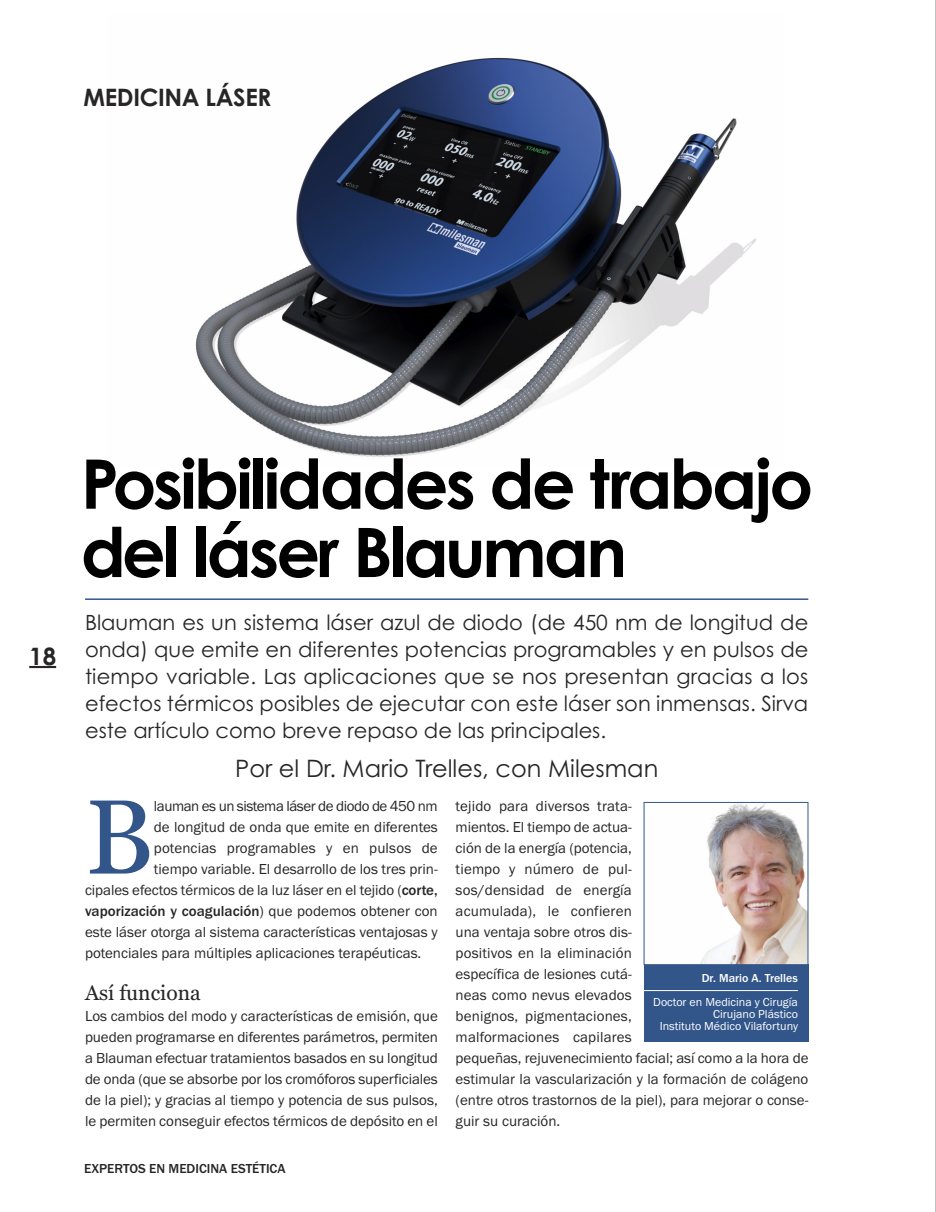
<style>
.page{position:relative;width:936px;height:1212px;background:#fff}
.page>*{position:absolute;margin:0;border:0;box-sizing:border-box;transform-origin:0 0}
.t1{font:105.3px "Georgia";color:#32568a}
.t2{font:700 68.4px/68.4px "Century Gothic";letter-spacing:-.04em;color:#000}
.t3{font:24px "Century Gothic";color:#272526}
.t4{font:700 24px "Century Gothic";letter-spacing:-.015em;color:#272526}
.t5{font:21px/27px "Century Gothic";color:#272526;text-align:justify}
.t6{font:21px "Georgia";color:#272526}
.t7{font:15px/21px "Franklin Gothic";color:#272526;text-align:justify}
.t8{font:500 15px "Franklin Gothic";color:#272526}
.t9{font:15px "Franklin Gothic";letter-spacing:-.03em;color:#272526}
.t10{font:500 13.5px "Franklin Gothic";color:#272526}
.t11{font:12px/12px "Franklin Gothic";color:#fff;text-align:right}
.t12{font:500 12px "Franklin Gothic";color:#fff}
.s1{font-weight:500}
.s2{font-weight:400}
</style>
<div class="page">
<img style="left:195px;top:57px;width:561px;height:400px">
<hr style="left:935px;top:0;width:1px;height:1212px;background:#272526">
<hr style="left:29px;top:666px;width:27px;height:2px;background:#272526">
<hr style="left:85px;top:598px;width:723px;height:2px;background:#32568a">
<div style="left:643px;top:964px;width:165px;height:77px;background:#32568a"></div>
<hr style="left:643px;top:990px;width:154px;height:1px;background:#fff">
<img style="left:700px;top:804px;width:106px;height:159px">
<div style="left:643px;top:802px;width:165px;height:163px;border:1px solid #32568a"></div>
<h3 class="t4" style="left:83px;top:84px;width:189px">MEDICINA LÁSER</h3>
<h3 class="t4" style="left:29px;top:642px;width:28px">18</h3>
<h2 class="t2" style="left:81px;top:451px;width:733px">Posibilidades de trabajo del láser Blauman</h2>
<p class="t5" style="left:85px;top:611px;width:724px">Blauman es un sistema láser azul de diodo (de 450 nm de longitud de onda) que emite en diferentes potencias programables y en pulsos de tiempo variable. Las aplicaciones que se nos presentan gracias a los efectos térmicos posibles de ejecutar con este láser son inmensas. Sirva este artículo como breve repaso de las principales.</p>
<h3 class="t3" style="left:235px;top:759px;width:424px">Por el Dr. Mario Trelles, con Milesman</h3>
<h1 class="t1" style="left:85px;top:776px;width:70px">B</h1>
<p class="t9" style="left:154px;top:800px;width:285px">lauman es un sistema láser de diodo de 450 nm</p>
<p class="t7" style="left:154px;top:817px;width:285px">de longitud de onda que emite en diferentes</p>
<p class="t7" style="left:154px;top:838px;width:285px">potencias programables y en pulsos de</p>
<p class="t7" style="left:154px;top:859px;width:285px">tiempo variable. El desarrollo de los tres prin-</p>
<p class="t7" style="left:85px;top:880px;width:354px">cipales efectos térmicos de la luz láser en el tejido (<span class="s1">corte,</span></p>
<p class="t8" style="left:85px;top:905px;width:354px">vaporización y coagulación<span class="s2">) que podemos obtener con</span></p>
<p class="t7" style="left:85px;top:922px;width:354px">este láser otorga al sistema características ventajosas y</p>
<p class="t7" style="left:85px;top:943px;width:338px">potenciales para múltiples aplicaciones terapéuticas.</p>
<h3 class="t6" style="left:85px;top:980px;width:117px">Así funciona</h3>
<p class="t7" style="left:85px;top:1006px;width:354px">Los cambios del modo y características de emisión, que pueden programarse en diferentes parámetros, permiten a Blauman efectuar tratamientos basados en su longitud de onda (que se absorbe por los cromóforos superficiales de la piel); y gracias al tiempo y potencia de sus pulsos, le permiten conseguir efectos térmicos de depósito en el</p>
<p class="t10" style="left:84px;top:1164px;width:203px">EXPERTOS EN MEDICINA ESTÉTICA</p>
<p class="t7" style="left:455px;top:796px;width:354px;text-align:left">tejido para diversos trata-<br>mientos. El tiempo de actua-<br>ción de la energía (potencia,<br>tiempo y número de pul-<br>sos/densidad de energía<br>acumulada), le confieren<br>una ventaja sobre otros dis-<br>positivos en la eliminación<br>específica de lesiones cutá-<br>neas como nevus elevados<br>benignos, pigmentaciones,<br>malformaciones capilares<br>pequeñas, rejuvenecimiento facial; así como a la hora de estimular la vascularización y la formación de colágeno (entre otros trastornos de la piel), para mejorar o conse&shy;guir su curación.</p>
<p class="t12" style="left:701px;top:974px;width:98px">Dr. Mario A. Trelles</p>
<p class="t11" style="left:653px;top:997px;width:146px">Doctor en Medicina y Cirugía<br>Cirujano Plástico<br>Instituto Médico Vilafortuny</p>
</div>
